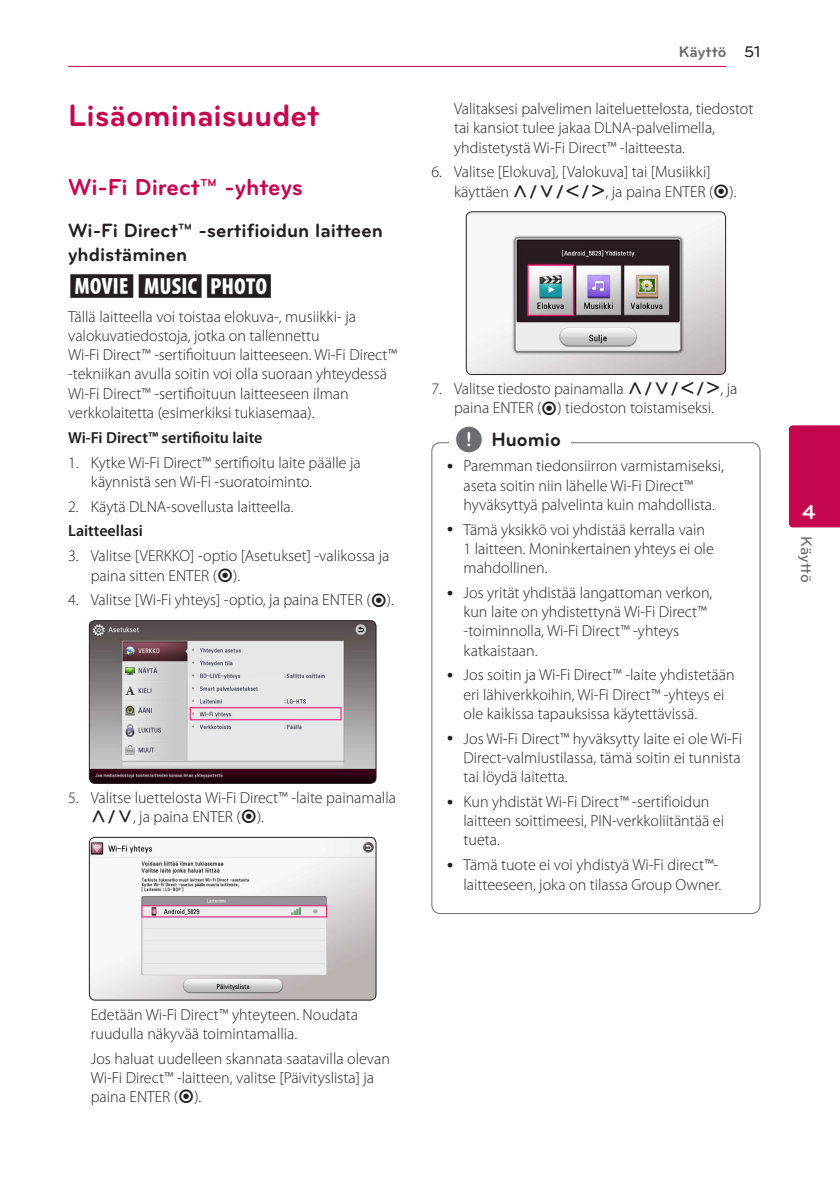
<style>
.page{position:relative;width:840px;height:1191px;background:#fff}
.page>*{position:absolute;margin:0;border:0;box-sizing:border-box;transform-origin:0 0}
.Title_1{font:700 32px "Bryant LG";color:#c50750}
.Title_2{font:700 24px "Bryant LG";color:#c50750}
.Content_text_Light{font:24px "UPSYS Common";color:#231f20}
.t1{font:700 21px "Bryant LG";color:#fff}
.Title_3{font:700 20px/24px "Bryant LG";color:#231f20}
.Content_text_Light-2{font:300 16px/19.2px "Myriad Pro";color:#231f20}
.Content_text_Num{font:300 16px/19.2px "Myriad Pro";color:#231f20}
.Contents_Text_Sub_Nu{font:300 16px/19.2px "Myriad Pro";color:#231f20}
.Content_text_Num-2{font:600 16px "Myriad Pro";color:#231f20}
.t2{font:700 16px "Bryant LG";color:#6c6d70}
.t3{font:500 16px "Bryant LG";color:#6c6d70}
.s1{font-family:"UPSYS Common";font-weight:400}
.s2{font-weight:500;color:#231f20}
.s3{font-family:"UPSYS Common";font-weight:400;font-size:30px;color:#6c6d70}
</style>
<div class="page">
<hr style="left:68px;top:66px;width:658px;height:1px;background:#c50750">
<div style="left:788px;top:425px;width:51px;height:102px;background:#c50750"></div>
<img style="left:90px;top:620px;width:286px;height:163px">
<div style="left:89px;top:620px;width:287px;height:164px;border:1px solid #231f20;border-radius:6px"></div>
<img style="left:89px;top:837px;width:287px;height:163px">
<div style="left:89px;top:837px;width:287px;height:163px;border:1px solid #231f20;border-radius:6px"></div>
<img style="left:467px;top:212px;width:258px;height:162px">
<div style="left:465px;top:211px;width:260px;height:164px;border:1px solid #231f20;border-radius:6px"></div>
<p class="Title_1" style="left:68px;top:96px;width:252px">Lisäominaisuudet</p>
<p class="Title_2" style="left:68px;top:172px;width:236px">Wi-Fi Direct™ -yhteys</p>
<p class="Title_3" style="left:68px;top:218px;width:316px">Wi-Fi Direct™ -sertifioidun laitteen yhdistäminen</p>
<p class="Content_text_Light" style="left:68px;top:272px;width:207px">yui</p>
<p class="Content_text_Light-2" style="left:68px;top:307px;width:330px">Tällä laitteella voi toistaa elokuva-, musiikki- ja valokuvatiedostoja, jotka on tallennettu<br>Wi-Fi Direct™ -sertifioituun laitteeseen. Wi-Fi Direct™ -tekniikan avulla soitin voi olla suoraan yhteydessä Wi-Fi Direct™ -sertifioituun laitteeseen ilman verkkolaitetta (esimerkiksi tukiasemaa).</p>
<p class="Content_text_Num-2" style="left:68px;top:427px;width:196px">Wi-Fi Direct™ sertifioitu laite</p>
<p class="Content_text_Num" style="left:91px;top:452px;width:271px;text-indent:-23px">1. Kytke Wi-Fi Direct™ sertifioitu laite päälle ja käynnistä sen Wi-Fi -suoratoiminto.</p>
<p class="Content_text_Num" style="left:68px;top:496px;width:227px">2. Käytä DLNA-sovellusta laitteella.</p>
<p class="Content_text_Num-2" style="left:68px;top:521px;width:76px">Laitteellasi</p>
<p class="Content_text_Num" style="left:91px;top:546px;width:300px;text-indent:-23px">3. Valitse [VERKKO] -optio [Asetukset] -valikossa ja paina sitten ENTER (<span class="s1">b</span>).</p>
<p class="Content_text_Num" style="left:68px;top:590px;width:327px">4. Valitse [Wi-Fi yhteys] -optio, ja paina ENTER (<span class="s1">b</span>).</p>
<p class="Content_text_Num" style="left:91px;top:788px;width:306px;text-indent:-23px">5. Valitse luettelosta Wi-Fi Direct™ -laite painamalla<br><span class="s1">W/S</span>, ja paina ENTER (<span class="s1">b</span>).</p>
<p class="t2" style="left:678px;top:42px;width:83px">Käyttö <span class="s2">51</span></p>
<p class="Contents_Text_Sub_Nu" style="left:454px;top:99px;width:300px">Valitaksesi palvelimen laiteluettelosta, tiedostot tai kansiot tulee jakaa DLNA-palvelimella, yhdistetystä Wi-Fi Direct™ -laitteesta.</p>
<p class="Content_text_Num" style="left:454px;top:162px;width:284px;text-indent:-23px">6. Valitse [Elokuva], [Valokuva] tai [Musiikki] käyttäen <span class="s1">W/S/A/D</span>, ja paina ENTER (<span class="s1">b</span>).</p>
<p class="Content_text_Num" style="left:431px;top:379px;width:307px;text-align:center">7. Valitse tiedosto painamalla <span class="s1">W/S/A/D</span>, ja paina ENTER (<span class="s1">b</span>) tiedoston toistamiseksi.</p>
<p class="Title_3" style="left:454px;top:427px;width:107px"><span class="s3">,</span> Huomio</p>
<p class="Content_text_Light-2" style="left:463px;top:456px;width:262px">Paremman tiedonsiirron varmistamiseksi, aseta soitin niin lähelle Wi-Fi Direct™ hyväksyttyä palvelinta kuin mahdollista.</p>
<p class="Content_text_Light-2" style="left:463px;top:519px;width:251px">Tämä yksikkö voi yhdistää kerralla vain<br>1 laitteen. Moninkertainen yhteys ei ole mahdollinen.</p>
<p class="Content_text_Light-2" style="left:463px;top:583px;width:250px">Jos yrität yhdistää langattoman verkon, kun laite on yhdistettynä Wi-Fi Direct™ -toiminnolla, Wi-Fi Direct™ -yhteys katkaistaan.</p>
<p class="Content_text_Light-2" style="left:463px;top:665px;width:272px">Jos soitin ja Wi-Fi Direct™ -laite yhdistetään eri lähiverkkoihin, Wi-Fi Direct™ -yhteys ei ole kaikissa tapauksissa käytettävissä.</p>
<p class="Content_text_Light-2" style="left:463px;top:728px;width:280px;text-align:justify">Jos Wi-Fi Direct™ hyväksytty laite ei ole Wi-Fi Direct-valmiustilassa, tämä soitin ei tunnista tai löydä laitetta.</p>
<p class="Content_text_Light-2" style="left:463px;top:792px;width:262px">Kun yhdistät Wi-Fi Direct™ -sertifioidun laitteen soittimeesi, PIN-verkkoliitäntää ei tueta.</p>
<p class="Content_text_Light-2" style="left:463px;top:855px;width:259px">Tämä tuote ei voi yhdistyä Wi-Fi direct™- laitteeseen, joka on tilassa Group Owner.</p>
<h3 class="t1" style="left:801px;top:499px;width:15px">4</h3>
<p class="t3" style="left:815px;top:536px;width:48px;rotate:90deg">Käyttö</p>
<p class="Contents_Text_Sub_Nu" style="left:91px;top:1004px;width:269px">Edetään Wi-Fi Direct™ yhteyteen. Noudata ruudulla näkyvää toimintamallia.</p>
<p class="Contents_Text_Sub_Nu" style="left:91px;top:1048px;width:300px">Jos haluat uudelleen skannata saatavilla olevan<br>Wi-Fi Direct™ -laitteen, valitse [Päivityslista] ja paina ENTER (<span class="s1">b</span>).</p>
</div>
